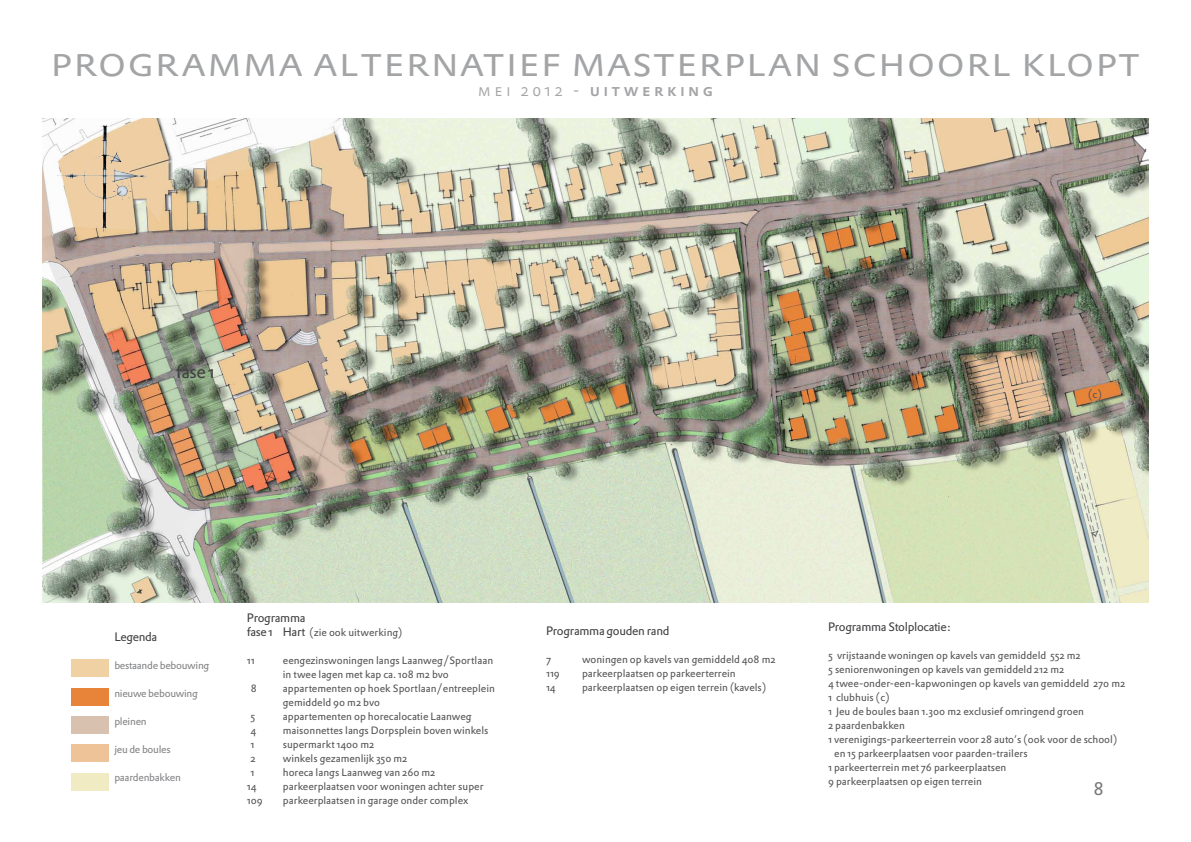
<style>
.page{position:relative;width:1191px;height:842px;background:#fff}
.page>*{position:absolute;margin:0;border:0;box-sizing:border-box;transform-origin:0 0}
.t1{font:300 42px "DTL Prokyon T Caps";letter-spacing:-.01em;color:#a3a4a6;scale:1.1 1}
.t2{font:18px "DTL Prokyon ST";color:#414043}
.t3{font:18px "DTL Prokyon ST";color:#77787a}
.t4{font:500 16.8px "DTL Prokyon T Caps";letter-spacing:.2em;color:#a3a4a6}
.t5{font:12px "DTL Prokyon ST";letter-spacing:-.025em;color:#414043}
.t6{font:10.4px/14px "DTL Prokyon ST";color:#535355}
.t7{font:10.4px "DTL Prokyon ST";letter-spacing:-.025em;color:#828385}
.s1{font-weight:300}
.s2{font-size:12px;color:#414043}
</style>
<div class="page">
<img style="left:43px;top:118px;width:1105px;height:485px">
<div style="left:71px;top:659px;width:38px;height:18px;background:#f0d1a4"></div>
<div style="left:71px;top:688px;width:38px;height:17px;background:#e8843a"></div>
<div style="left:71px;top:716px;width:38px;height:17px;background:#d9c1b0"></div>
<div style="left:71px;top:745px;width:38px;height:17px;background:#efc398"></div>
<div style="left:71px;top:773px;width:38px;height:17px;background:#f1ebc3"></div>
<img style="left:58px;top:125px;width:89px;height:107px">
<h1 class="t1" style="left:50px;top:34px;width:993px">programma alternatief masterplan schoorl klopt</h1>
<h3 class="t4" style="left:478px;top:79px;width:237px"><span class="s1">mei 2012 -</span> uitwerking</h3>
<h2 class="t2" style="left:176px;top:360px;width:40px">fase 1</h2>
<p class="t6" style="left:1088px;top:387px;width:15px">(c)</p>
<p class="t5" style="left:114px;top:629px;width:44px">Legenda</p>
<p class="t7" style="left:114px;top:658px;width:97px">bestaande bebouwing</p>
<p class="t7" style="left:114px;top:686px;width:85px">nieuwe bebouwing</p>
<p class="t7" style="left:114px;top:714px;width:34px">pleinen</p>
<p class="t7" style="left:114px;top:742px;width:58px">jeu de boules</p>
<p class="t7" style="left:114px;top:770px;width:68px">paardenbakken</p>
<p class="t5" style="left:247px;top:610px;width:60px">Programma</p>
<p class="t6" style="left:247px;top:625px;width:157px"><span class="s2">fase 1 Hart</span> (zie ook uitwerking)</p>
<p class="t6" style="left:247px;top:653px;width:9px">11</p>
<p class="t6" style="left:283px;top:653px;width:212px">eengezinswoningen langs Laanweg/Sportlaan in twee lagen met kap ca. 108 m2 bvo</p>
<p class="t6" style="left:251px;top:681px;width:7px">8</p>
<p class="t6" style="left:283px;top:681px;width:214px">appartementen op hoek Sportlaan/entreeplein gemiddeld 90 m2 bvo</p>
<p class="t6" style="left:250px;top:709px;width:6px">5</p>
<p class="t6" style="left:283px;top:709px;width:190px">appartementen op horecalocatie Laanweg</p>
<p class="t6" style="left:250px;top:723px;width:7px">4</p>
<p class="t6" style="left:283px;top:723px;width:207px">maisonnettes langs Dorpsplein boven winkels</p>
<p class="t6" style="left:250px;top:737px;width:5px">1</p>
<p class="t6" style="left:283px;top:737px;width:93px">supermarkt 1400 m2</p>
<p class="t6" style="left:251px;top:751px;width:7px">2</p>
<p class="t6" style="left:283px;top:751px;width:126px">winkels gezamenlijk 350 m2</p>
<p class="t6" style="left:250px;top:765px;width:5px">1</p>
<p class="t6" style="left:283px;top:765px;width:154px">horeca langs Laanweg van 260 m2</p>
<p class="t6" style="left:247px;top:779px;width:11px">14</p>
<p class="t6" style="left:283px;top:779px;width:202px">parkeerplaatsen voor woningen achter super</p>
<p class="t6" style="left:247px;top:793px;width:18px">109</p>
<p class="t6" style="left:283px;top:793px;width:187px">parkeerplaatsen in garage onder complex</p>
<p class="t5" style="left:546px;top:623px;width:125px">Programma gouden rand</p>
<p class="t6" style="left:546px;top:652px;width:7px">7</p>
<p class="t6" style="left:582px;top:652px;width:195px">woningen op kavels van gemiddeld 408 m2</p>
<p class="t6" style="left:546px;top:666px;width:15px">119</p>
<p class="t6" style="left:582px;top:666px;width:155px">parkeerplaatsen op parkeerterrein</p>
<p class="t6" style="left:546px;top:680px;width:11px">14</p>
<p class="t6" style="left:582px;top:680px;width:186px">parkeerplaatsen op eigen terrein (kavels)</p>
<p class="t5" style="left:828px;top:619px;width:125px">Programma Stolplocatie:</p>
<p class="t6" style="left:828px;top:648px;width:254px">5 vrijstaande woningen op kavels van gemiddeld 552 m2</p>
<p class="t6" style="left:828px;top:662px;width:238px">5 seniorenwoningen op kavels van gemiddeld 212 m2</p>
<p class="t6" style="left:828px;top:676px;width:299px">4 twee-onder-een-kapwoningen op kavels van gemiddeld 270 m2</p>
<p class="t6" style="left:828px;top:690px;width:63px">1 clubhuis (c)</p>
<p class="t6" style="left:828px;top:704px;width:257px">1 Jeu de boules baan 1.300 m2 exclusief omringend groen</p>
<p class="t6" style="left:828px;top:718px;width:78px">2 paardenbakken</p>
<p class="t6" style="left:828px;top:732px;width:291px">1 verenigings-parkeerterrein voor 28 auto’s (ook voor de school)</p>
<p class="t6" style="left:834px;top:746px;width:195px">en 15 parkeerplaatsen voor paarden-trailers</p>
<p class="t6" style="left:828px;top:760px;width:180px">1 parkeerterrein met 76 parkeerplaatsen</p>
<p class="t6" style="left:828px;top:774px;width:155px">9 parkeerplaatsen op eigen terrein</p>
<h2 class="t3" style="left:1093px;top:777px;width:12px">8</h2>
</div>
